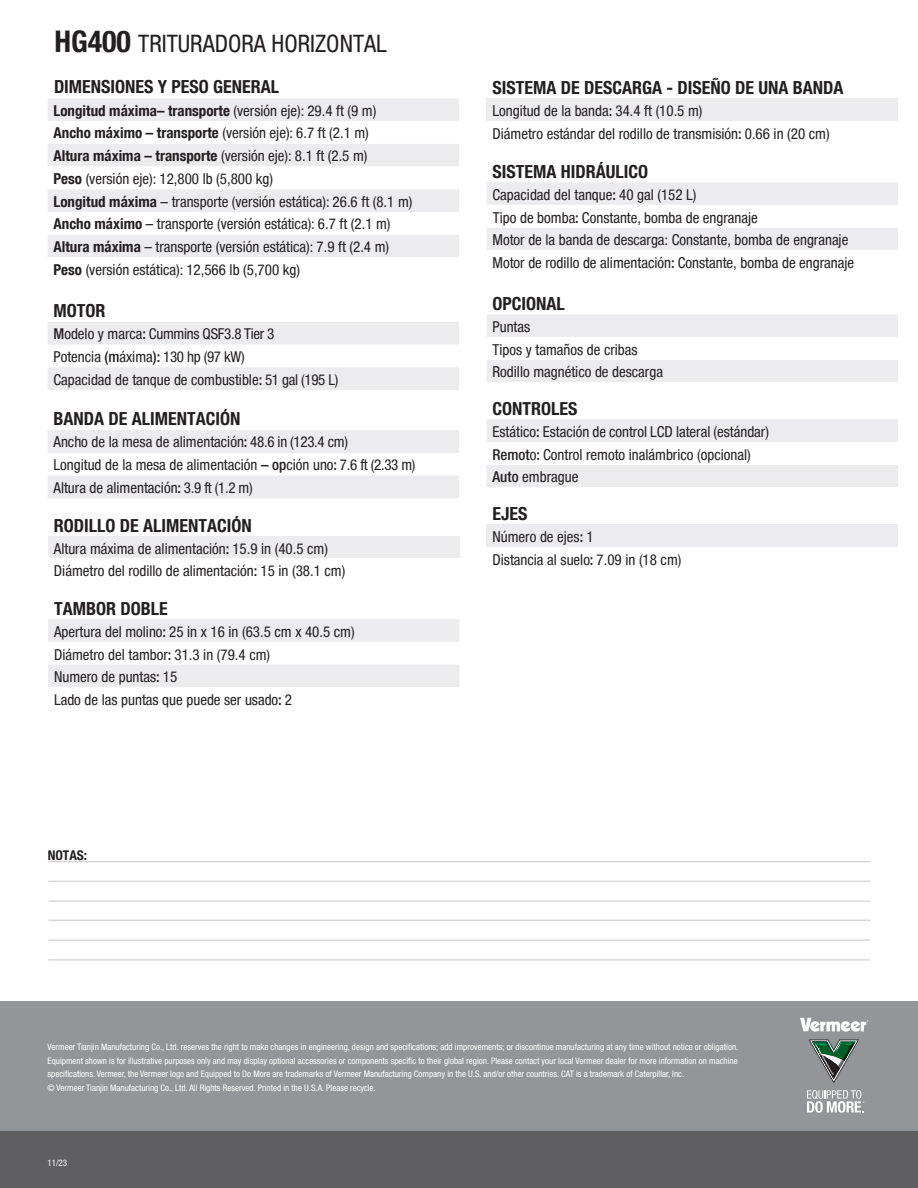
<style>
.page{position:relative;width:918px;height:1188px;background:#fff}
.page>*{position:absolute;margin:0;border:0;box-sizing:border-box;transform-origin:0 0}
.t1{font:condensed 24px "Helvetica Neue Condensed";color:#231f20}
.t2{font:700 condensed 18px "Helvetica Neue Condensed";color:#231f20}
.t3{font:700 condensed 18px "Helvetica Neue LT Std";color:#231f20}
.t4{font:condensed 15px "Helvetica Neue Condensed";color:#231f20}
.t5{font:700 condensed 15px "Helvetica Neue Condensed";color:#231f20}
.t6{font:condensed 15px "Helvetica Neue LT Std";color:#231f20}
.t7{font:condensed 15px "Helvetica Neue LT Std";letter-spacing:-.02em;color:#231f20}
.t8{font:700 condensed 13.5px "Helvetica Neue LT Std";color:#231f20}
.t9{font:condensed 9px/13.5px "Helvetica Neue LT Std";color:#fff;text-align:justify}
.s1{font-family:"Helvetica Neue LT Std";font-weight:700;font-size:30px}
.s2{font-family:"Helvetica Neue LT Std"}
.s3{font-weight:400}
.s4{font-weight:700}
.s5{font-weight:500}
.s6{font-family:"Helvetica Neue Condensed"}
.s7{font-family:"Helvetica Neue LT Std";font-weight:500}
</style>
<div class="page">
<div style="left:0;top:1001px;width:918px;height:151px;background:#939598"></div>
<svg style="left:800px;top:1018px;width:68px;height:14px"></svg>
<svg style="left:807px;top:1090px;width:57px;height:23px"></svg>
<svg style="left:809px;top:1040px;width:50px;height:43px"></svg>
<div style="left:0;top:1132px;width:918px;height:56px;background:#5f5f62"></div>
<div style="left:48px;top:98px;width:411px;height:23px;background:#ececee"></div>
<svg style="left:48px;top:144px;width:411px;height:113px;fill:#ececee"></svg>
<svg style="left:48px;top:322px;width:411px;height:68px"></svg>
<div style="left:48px;top:536px;width:411px;height:23px;background:#ececee"></div>
<div style="left:487px;top:98px;width:411px;height:23px;background:#ececee"></div>
<svg style="left:487px;top:182px;width:411px;height:68px"></svg>
<svg style="left:48px;top:619px;width:412px;height:68px"></svg>
<div style="left:487px;top:314px;width:411px;height:68px;background:#ececee"></div>
<div style="left:487px;top:337px;width:411px;height:22px;background:#fff"></div>
<div style="left:487px;top:419px;width:411px;height:68px;background:#ececee"></div>
<div style="left:487px;top:442px;width:411px;height:22px;background:#fff"></div>
<svg style="left:48px;top:430px;width:411px;height:68px"></svg>
<hr style="left:48px;top:920px;width:822px;height:1px;background:#c5c6c8">
<hr style="left:48px;top:940px;width:822px;height:1px;background:#c5c6c8">
<hr style="left:48px;top:960px;width:822px;height:1px;background:#c5c6c8">
<hr style="left:48px;top:881px;width:822px;height:1px;background:#c5c6c8">
<hr style="left:48px;top:901px;width:822px;height:1px;background:#c5c6c8">
<hr style="left:48px;top:861px;width:822px;height:1px;background:#c5c6c8">
<div style="left:487px;top:524px;width:411px;height:23px;background:#ececee"></div>
<p class="t1" style="left:54px;top:30px;width:334px"><span class="s1">HG400</span> TRITURADORA HORIZONTAL</p>
<p class="t2" style="left:54px;top:75px;width:227px">DIMENSIONES Y PESO <span class="s2">GENERAL</span></p>
<p class="t5" style="left:54px;top:101px;width:324px">Longitud máxima– transporte <span class="s3">(versión eje): 29.4 ft (9 m)</span></p>
<p class="t4" style="left:54px;top:124px;width:317px"><span class="s4">Ancho máximo – transporte</span> (versión eje): 6.7 ft (2.1 m)</p>
<p class="t4" style="left:54px;top:147px;width:316px"><span class="s4">Altura máxima – transporte</span> (versión eje): 8.1 ft (2.5 m)</p>
<p class="t4" style="left:54px;top:170px;width:221px"><span class="s4">Peso</span> (versión eje): 12,800 lb (5,800 kg)</p>
<p class="t4" style="left:54px;top:193px;width:360px"><span class="s4">Longitud máxima</span> – transporte (versión estática): 26.6 ft (8.1 m)</p>
<p class="t4" style="left:54px;top:215px;width:339px"><span class="s4">Ancho máximo</span> – transporte (versión estática): 6.7 ft (2.1 m)</p>
<p class="t4" style="left:54px;top:238px;width:337px"><span class="s4">Altura máxima</span> – transporte (versión estática): 7.9 ft (2.4 m)</p>
<p class="t4" style="left:54px;top:261px;width:248px"><span class="s4">Peso</span> (versión estática): 12,566 lb (5,700 kg)</p>
<p class="t2" style="left:54px;top:299px;width:53px">MOTOR</p>
<p class="t7" style="left:54px;top:325px;width:222px"><span class="s5">M</span><span class="s6">odelo y marca</span><span class="s5">:</span> Cummins QSF3.8 Tier 3</p>
<p class="t4" style="left:54px;top:348px;width:193px">Potencia <span class="s7">(m</span>áxima<span class="s7">):</span> <span class="s2">130 hp (97 kW)</span></p>
<p class="t4" style="left:54px;top:371px;width:286px">Capacidad de tanque de combustible<span class="s7">:</span> <span class="s2">51 gal (195 L)</span></p>
<p class="t2" style="left:54px;top:408px;width:188px">BANDA DE ALIMENTACIÓN</p>
<p class="t4" style="left:54px;top:433px;width:296px">Ancho de la mesa de alimentación<span class="s7">:</span> <span class="s2">48.6 in (123.4 cm)</span></p>
<p class="t4" style="left:54px;top:456px;width:364px">Longitud de la mesa de alimentación <span class="s7">– op</span>ción uno<span class="s7">:</span> <span class="s2">7.6 ft (2.33 m)</span></p>
<p class="t4" style="left:54px;top:479px;width:201px">Altura de alimentación<span class="s7">:</span> <span class="s2">3.9 ft (1.2 m)</span></p>
<p class="t2" style="left:54px;top:514px;width:199px">RODILLO DE ALIMENTACIÓN</p>
<p class="t4" style="left:54px;top:540px;width:276px">Altura máxima de alimentación<span class="s7">:</span> <span class="s2">15.9 in (40.5 cm)</span></p>
<p class="t4" style="left:54px;top:563px;width:293px">Diámetro del rodillo de alimentación<span class="s7">:</span> <span class="s2">15 in (38.1 cm)</span></p>
<p class="t2" style="left:54px;top:598px;width:115px">TAMBOR DOBLE</p>
<p class="t6" style="left:54px;top:623px;width:302px"><span class="s6">Apertura del molino</span><span class="s5">:</span> 25 in x 16 in (63.5 cm x 40.5 cm)</p>
<p class="t4" style="left:54px;top:646px;width:218px">Diámetro del tambor<span class="s7">:</span> <span class="s2">31.3 in (79.4 cm)</span></p>
<p class="t4" style="left:54px;top:668px;width:125px">Numero de puntas<span class="s7">:</span> <span class="s2">15</span></p>
<p class="t4" style="left:54px;top:691px;width:240px">Lado de las puntas que puede ser usado<span class="s7">:</span> <span class="s2">2</span></p>
<p class="t8" style="left:48px;top:848px;width:41px">NOT<span class="s6">A</span>S:</p>
<p class="t2" style="left:493px;top:77px;width:352px">SISTEMA DE DESCARGA <span class="s2">-</span> DISEÑO DE UNA BANDA</p>
<p class="t4" style="left:493px;top:102px;width:211px">Longitud de la banda<span class="s7">:</span> <span class="s2">34.4 ft (10.5 m)</span></p>
<p class="t4" style="left:493px;top:125px;width:339px">Diámetro estándar del rodillo de transmisión<span class="s7">:</span> <span class="s2">0.66 in (20 cm)</span></p>
<p class="t2" style="left:493px;top:161px;width:157px">SISTEMA HIDRÁULICO</p>
<p class="t4" style="left:493px;top:186px;width:205px">Capacidad del tanque<span class="s7">:</span> <span class="s2">40 gal (152 L)</span></p>
<p class="t4" style="left:493px;top:209px;width:267px">Tipo de bomba<span class="s7">:</span> Constante<span class="s2">,</span> bomba de engranaje</p>
<p class="t4" style="left:493px;top:231px;width:357px">Motor de la banda de descarga: Constante, bomba de engranaje</p>
<p class="t4" style="left:493px;top:254px;width:363px">Motor de rodillo de alimentación<span class="s7">:</span> Constante, bomba de engranaje</p>
<p class="t2" style="left:493px;top:293px;width:74px">OPCIONAL</p>
<p class="t4" style="left:493px;top:318px;width:39px">Puntas</p>
<p class="t4" style="left:493px;top:341px;width:147px">Tipos y tamaños de cribas</p>
<p class="t4" style="left:493px;top:363px;width:172px">Rodillo magnético de descarga</p>
<p class="t3" style="left:493px;top:398px;width:86px">CONTROL<span class="s6">E</span>S</p>
<p class="t4" style="left:493px;top:423px;width:278px">Estático<span class="s7">:</span> Estación de control LCD lateral (estándar)</p>
<p class="t4" style="left:493px;top:446px;width:260px"><span class="s7">Remot</span>o<span class="s7">:</span> Control remoto inalámbrico <span class="s2">(op</span>c<span class="s2">ional)</span></p>
<p class="t4" style="left:493px;top:468px;width:87px"><span class="s7">Auto</span> embrague</p>
<p class="t2" style="left:493px;top:503px;width:36px">EJES</p>
<p class="t4" style="left:493px;top:528px;width:103px">Número de ejes<span class="s7">:</span> <span class="s2">1</span></p>
<p class="t4" style="left:493px;top:551px;width:190px">Distancia al suelo<span class="s7">:</span> <span class="s2">7.09 in (18 cm)</span></p>
<p class="t9" style="left:48px;top:1040px;width:692px">Vermeer Tianjin Manufacturing Co., Ltd. reserves the right to make changes in engineering, design and specifications; add improvements; or discontinue manufacturing at any time without notice or obligation.<br>Equipment shown is for illustrative purposes only and may display optional accessories or components specific to their global region. Please contact your local Vermeer dealer for more information on machine specifications. Vermeer, the Vermeer logo and Equipped to Do More are trademarks of Vermeer Manufacturing Company in the U.S. and/or other countries. CAT is a trademark of Caterpillar, Inc.</p>
<p class="t9" style="left:48px;top:1081px;width:330px">© Vermeer Tianjin Manufacturing Co., Ltd. All Rights Reserved. Printed in the U.S.A. Please recycle.</p>
<p class="t9" style="left:48px;top:1156px;width:21px">11/23</p>
</div>
